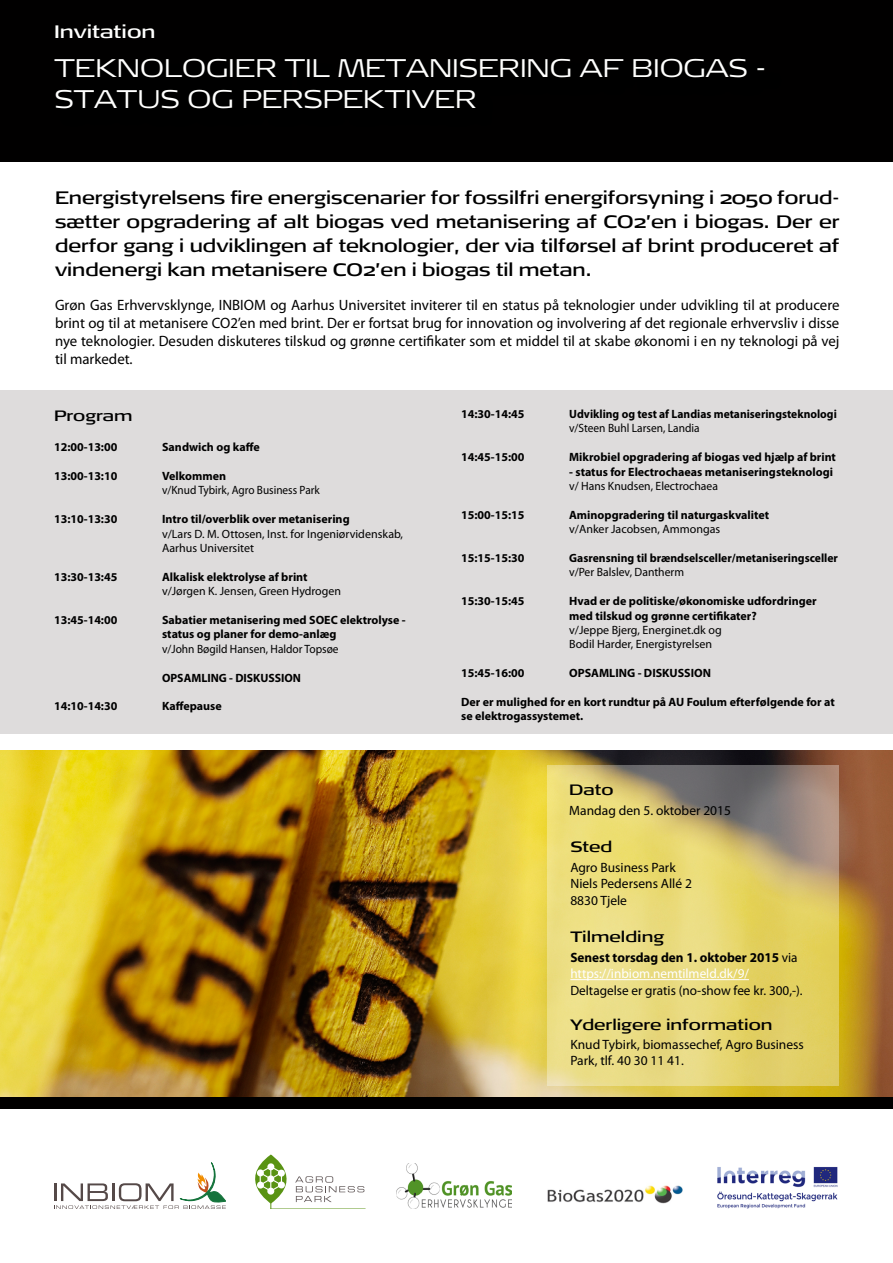
<style>
.page{position:relative;width:893px;height:1263px;background:#fff}
.page>*{position:absolute;margin:0;border:0;box-sizing:border-box;transform-origin:0 0}
.t1{font:300 25.5px/30.6px "Signa Ext";color:#fffffe}
.t2{font:18px/24px "Signa Ext";color:#000;text-align:justify;scale:.94 1}
.t3{font:18px "Signa Ext";color:#fffffe}
.t4{font:15px/18px "Myriad Pro";color:#000;text-align:justify}
.t5{font:15px "Signa Ext";color:#000}
.t6{font:13.5px/16.2px "Myriad Pro";color:#000}
.t7{font:13.5px/16.2px "Myriad Pro";color:#fff}
.t8{font:700 12px/14.4px "Myriad Pro";color:#000}
.t9{font:12px/14.4px "Myriad Pro";color:#000}
.t10{font:12px "Myriad Pro";color:#000;scale:.95 1}
.t11{font:700 12px "Myriad Pro";color:#000;scale:.96 1}
.t12{font:12px "Myriad Pro";color:#000;scale:.94 1}
.s1{font-weight:700;color:#000}
.s2{color:#000}
</style>
<div class="page">
<img style="left:0;top:750px;width:893px;height:348px">
<div style="left:0;top:0;width:893px;height:162px;background:#010000"></div>
<div style="left:0;top:1098px;width:893px;height:11px;background:#010000"></div>
<svg style="left:54px;top:1162px;width:172px;height:47px"></svg>
<hr style="left:271px;top:1209px;width:94px;height:1px;background:#599313">
<svg style="left:255px;top:1154px;width:109px;height:55px"></svg>
<img style="left:396px;top:1163px;width:116px;height:46px">
<img style="left:717px;top:1167px;width:121px;height:42px">
<img style="left:547px;top:1185px;width:136px;height:19px">
<svg style="left:548px;top:766px;width:291px;height:320px;background:#d8c875"></svg>
<hr style="left:570px;top:979px;width:179px;height:1px;background:#fff">
<div style="left:0;top:391px;width:893px;height:343px;background:#dedcdc"></div>
<h2 class="t3" style="left:54px;top:21px;width:103px">Invitation</h2>
<h1 class="t1" style="left:55px;top:53px;width:713px">TEKNOLOGIER TIL METANISERING AF BIOGAS -<br>STATUS OG PERSPEKTIVER</h1>
<p class="t2" style="left:55px;top:186px;width:836px">Energistyrelsens fire energiscenarier for fossilfri energiforsyning i 2050 forud&shy;sætter opgradering af alt biogas ved metanisering af CO2’en i biogas. Der er derfor gang i udviklingen af teknologier, der via tilførsel af brint produceret af vindenergi kan metanisere CO2’en i biogas til metan.</p>
<p class="t4" style="left:55px;top:296px;width:786px">Grøn Gas Erhvervsklynge, INBIOM og Aarhus Universitet inviterer til en status på teknologier under udvikling til at producere brint og til at metanisere CO2’en med brint. Der er fortsat brug for innovation og involvering af det regionale erhvervsliv i disse nye teknologier. Desuden diskuteres tilskud og grønne certifikater som et middel til at skabe økonomi i en ny teknologi på vej til markedet.</p>
<p class="t5" style="left:54px;top:406px;width:80px">Program</p>
<p class="t8" style="left:54px;top:440px;width:65px">12:00-13:00</p>
<p class="t8" style="left:162px;top:440px;width:99px">Sandwich og kaffe</p>
<p class="t8" style="left:54px;top:468px;width:65px">13:00-13:10</p>
<p class="t8" style="left:162px;top:468px;width:66px">Velkommen</p>
<p class="t12" style="left:162px;top:483px;width:169px">v/Knud Tybirk, Agro Business Park</p>
<p class="t8" style="left:54px;top:512px;width:65px">13:10-13:30</p>
<p class="t8" style="left:162px;top:512px;width:189px">Intro til/overblik over metanisering</p>
<p class="t9" style="left:162px;top:526px;width:243px">v/Lars D. M. Ottosen, Inst. for Ingeniørvidenskab,<br>Aarhus Universitet</p>
<p class="t8" style="left:54px;top:569px;width:65px">13:30-13:45</p>
<p class="t8" style="left:162px;top:569px;width:147px">Alkalisk elektrolyse af brint</p>
<p class="t9" style="left:162px;top:584px;width:180px">v/Jørgen K. Jensen, Green Hydrogen</p>
<p class="t8" style="left:54px;top:612px;width:65px">13:45-14:00</p>
<p class="t8" style="left:162px;top:612px;width:245px">Sabatier metanisering med SOEC elektrolyse - status og planer for demo-anlæg</p>
<p class="t10" style="left:162px;top:641px;width:187px">v/John Bøgild Hansen, Haldor Topsøe</p>
<p class="t8" style="left:162px;top:670px;width:141px">OPSAMLING - DISKUSSION</p>
<p class="t8" style="left:54px;top:699px;width:65px">14:10-14:30</p>
<p class="t8" style="left:162px;top:699px;width:61px">Kaffepause</p>
<p class="t8" style="left:461px;top:406px;width:65px">14:30-14:45</p>
<p class="t11" style="left:569px;top:406px;width:280px">Udvikling og test af Landias metaniseringsteknologi</p>
<p class="t10" style="left:569px;top:421px;width:139px">v/Steen Buhl Larsen, Landia</p>
<p class="t8" style="left:461px;top:450px;width:65px">14:45-15:00</p>
<p class="t8" style="left:569px;top:450px;width:268px">Mikrobiel opgradering af biogas ved hjælp af brint</p>
<p class="t8" style="left:569px;top:464px;width:265px">- status for Electrochaeas metaniseringsteknologi</p>
<p class="t9" style="left:569px;top:479px;width:150px">v/ Hans Knudsen, Electrochaea</p>
<p class="t8" style="left:461px;top:507px;width:65px">15:00-15:15</p>
<p class="t8" style="left:569px;top:507px;width:202px">Aminopgradering til naturgaskvalitet</p>
<p class="t9" style="left:569px;top:522px;width:153px">v/Anker Jacobsen, Ammongas</p>
<p class="t8" style="left:461px;top:550px;width:65px">15:15-15:30</p>
<p class="t8" style="left:569px;top:550px;width:270px">Gasrensning til brændselsceller/metaniseringsceller</p>
<p class="t9" style="left:569px;top:565px;width:116px">v/Per Balslev, Dantherm</p>
<p class="t8" style="left:461px;top:594px;width:65px">15:30-15:45</p>
<p class="t8" style="left:569px;top:594px;width:249px">Hvad er de politiske/økonomiske udfordringer med tilskud og grønne certifikater?</p>
<p class="t9" style="left:569px;top:623px;width:154px">v/Jeppe Bjerg, Energinet.dk og<br>Bodil Harder, Energistyrelsen</p>
<p class="t8" style="left:461px;top:666px;width:65px">15:45-16:00</p>
<p class="t8" style="left:569px;top:666px;width:143px">OPSAMLING - DISKUSSION</p>
<p class="t8" style="left:461px;top:694px;width:375px">Der er mulighed for en kort rundtur på AU Foulum efterfølgende for at se elektrogassystemet.</p>
<p class="t5" style="left:569px;top:781px;width:46px">Dato</p>
<p class="t6" style="left:569px;top:802px;width:163px">Mandag den 5. oktober 2015</p>
<p class="t5" style="left:570px;top:838px;width:43px">Sted</p>
<p class="t6" style="left:570px;top:859px;width:123px">Agro Business Park<br>Niels Pedersens Allé 2<br>8830 Tjele</p>
<p class="t5" style="left:570px;top:927px;width:95px">Tilmelding</p>
<p class="t7" style="left:570px;top:949px;width:229px"><span class="s1">Senest torsdag den 1. oktober 2015</span> <span class="s2">via </span>https://inbiom.nemtilmeld.dk/9/</p>
<p class="t6" style="left:570px;top:982px;width:234px">Deltagelse er gratis (no-show fee kr. 300,-).</p>
<p class="t5" style="left:570px;top:1016px;width:204px">Yderligere information</p>
<p class="t6" style="left:570px;top:1036px;width:235px">Knud Tybirk, biomassechef, Agro Business<br>Park, tlf. 40 30 11 41.</p>
</div>
